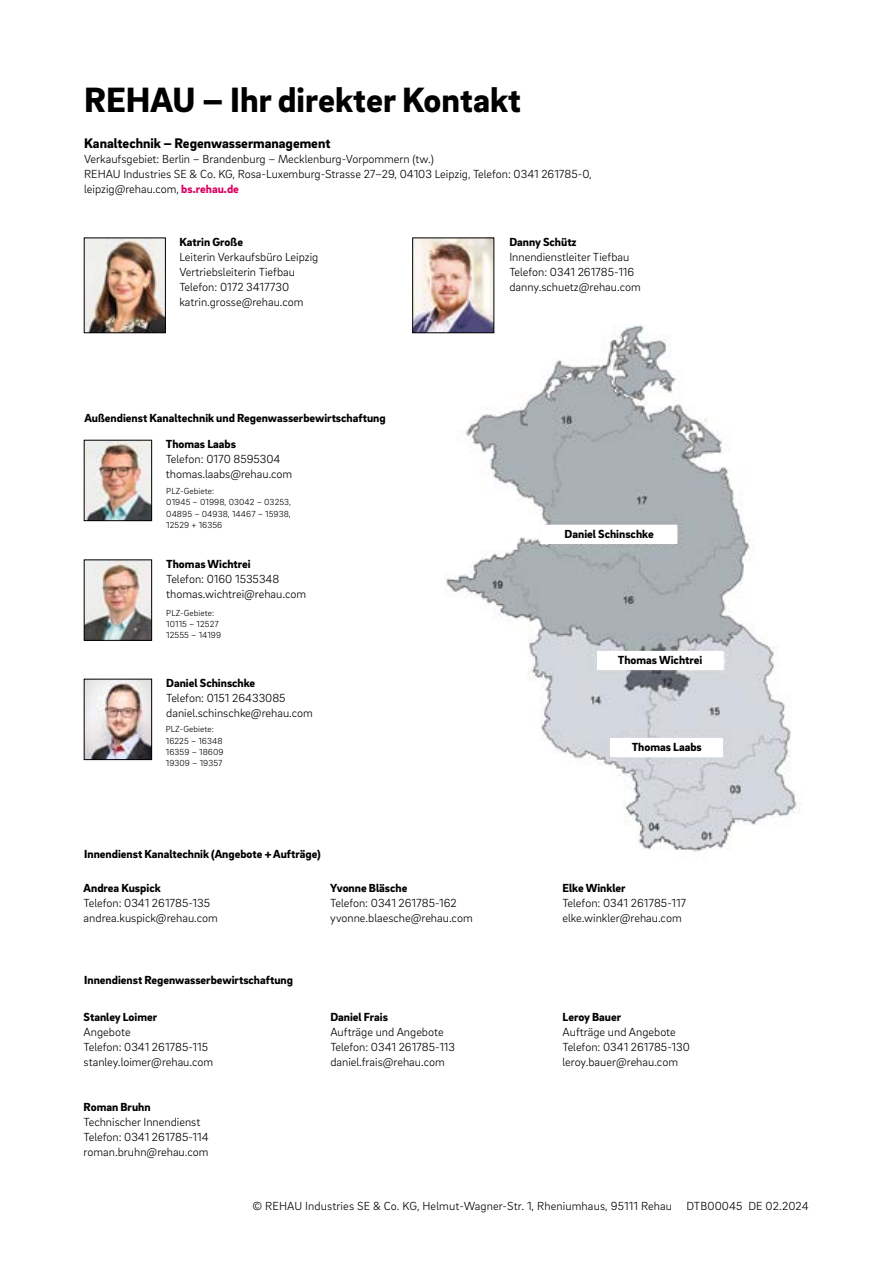
<style>
.page{position:relative;width:893px;height:1263px;background:#fff}
.page>*{position:absolute;margin:0;border:0;box-sizing:border-box;transform-origin:0 0}
.t1{font:900 36px "Brix Sans";color:#000}
.t2{font:900 14.25px "Brix Sans";color:#000}
.t3{font:300 12px/15px "Brix Sans";color:#000}
.t4{font:900 12px "Brix Sans";color:#000}
.t5{font:300 9px/11.2px "Brix Sans";letter-spacing:.01em;color:#000}
.s1{font-weight:900;color:#dd015f}
</style>
<div class="page">
<img style="left:412px;top:324px;width:388px;height:528px">
<img style="left:414px;top:240px;width:78px;height:91px">
<div style="left:412px;top:238px;width:82px;height:95px;border:1px solid #000"></div>
<img style="left:86px;top:240px;width:78px;height:91px">
<div style="left:84px;top:238px;width:82px;height:95px;border:1px solid #000"></div>
<img style="left:86px;top:442px;width:64px;height:77px">
<div style="left:84px;top:440px;width:68px;height:81px;border:1px solid #000"></div>
<img style="left:86px;top:562px;width:64px;height:76px">
<div style="left:84px;top:560px;width:68px;height:80px;border:1px solid #000"></div>
<img style="left:86px;top:681px;width:64px;height:77px">
<div style="left:84px;top:679px;width:68px;height:81px;border:1px solid #000"></div>
<div style="left:541px;top:526px;width:136px;height:18px;background:#fff"></div>
<div style="left:597px;top:652px;width:126px;height:18px;background:#fff"></div>
<div style="left:611px;top:738px;width:112px;height:18px;background:#fff"></div>
<h1 class="t1" style="left:84px;top:76px;width:438px">REHAU – Ihr direkter Kontakt</h1>
<p class="t2" style="left:84px;top:133px;width:248px">Kanaltechnik – Regenwassermanagement</p>
<p class="t3" style="left:84px;top:151px;width:509px">Verkaufsgebiet: Berlin – Brandenburg – Mecklenburg-Vorpommern (tw.)<br>REHAU Industries SE &amp; Co. KG, Rosa-Luxemburg-Strasse 27–29, 04103 Leipzig, Telefon: 0341 261785-0, leipzig@rehau.com, <span class="s1">bs.rehau.de</span></p>
<p class="t4" style="left:179px;top:234px;width:65px">Katrin Große</p>
<p class="t3" style="left:179px;top:249px;width:140px">Leiterin Verkaufsbüro Leipzig<br>Vertriebsleiterin Tiefbau<br>Telefon: 0172 3417730 katrin.grosse@rehau.com</p>
<p class="t4" style="left:509px;top:234px;width:69px">Danny Schütz</p>
<p class="t3" style="left:509px;top:249px;width:133px">Innendienstleiter Tiefbau<br>Telefon: 0341 261785-116 danny.schuetz@rehau.com</p>
<p class="t4" style="left:84px;top:410px;width:303px">Außendienst Kanaltechnik und Regenwasserbewirtschaftung</p>
<p class="t4" style="left:166px;top:436px;width:72px">Thomas Laabs</p>
<p class="t3" style="left:166px;top:451px;width:128px">Telefon: 0170 8595304 thomas.laabs@rehau.com</p>
<p class="t5" style="left:166px;top:485px;width:126px">PLZ-Gebiete:<br>01945 – 01998, 03042 – 03253,<br>04895 – 04938, 14467 – 15938,<br>12529 + 16356</p>
<p class="t4" style="left:166px;top:556px;width:86px">Thomas Wichtrei</p>
<p class="t3" style="left:166px;top:571px;width:141px">Telefon: 0160 1535348 thomas.wichtrei@rehau.com</p>
<p class="t5" style="left:166px;top:607px;width:56px">PLZ-Gebiete:<br>10115 – 12527<br>12555 – 14199</p>
<p class="t4" style="left:166px;top:674px;width:91px">Daniel Schinschke</p>
<p class="t3" style="left:166px;top:689px;width:148px">Telefon: 0151 26433085 daniel.schinschke@rehau.com</p>
<p class="t5" style="left:166px;top:723px;width:59px">PLZ-Gebiete:<br>16225 – 16348<br>16359 – 18609<br>19309 – 19357</p>
<p class="t4" style="left:84px;top:846px;width:238px">Innendienst Kanaltechnik (Angebote + Aufträge)</p>
<p class="t4" style="left:84px;top:880px;width:79px">Andrea Kuspick</p>
<p class="t3" style="left:84px;top:895px;width:136px">Telefon: 0341 261785-135 andrea.kuspick@rehau.com</p>
<p class="t4" style="left:330px;top:880px;width:79px">Yvonne Bläsche</p>
<p class="t3" style="left:330px;top:895px;width:144px">Telefon: 0341 261785-162 yvonne.blaesche@rehau.com</p>
<p class="t4" style="left:84px;top:972px;width:210px">Innendienst Regenwasserbewirtschaftung</p>
<p class="t4" style="left:84px;top:1009px;width:75px">Stanley Loimer</p>
<p class="t3" style="left:84px;top:1024px;width:131px">Angebote<br>Telefon: 0341 261785-115 stanley.loimer@rehau.com</p>
<p class="t4" style="left:84px;top:1099px;width:68px">Roman Bruhn</p>
<p class="t3" style="left:84px;top:1114px;width:126px">Technischer Innendienst<br>Telefon: 0341 261785-114 roman.bruhn@rehau.com</p>
<p class="t4" style="left:330px;top:1009px;width:59px">Daniel Frais</p>
<p class="t3" style="left:330px;top:1024px;width:126px">Aufträge und Angebote<br>Telefon: 0341 261785-113 daniel.frais@rehau.com</p>
<p class="t4" style="left:565px;top:526px;width:91px">Daniel Schinschke</p>
<p class="t4" style="left:618px;top:652px;width:86px">Thomas Wichtrei</p>
<p class="t4" style="left:632px;top:739px;width:72px">Thomas Laabs</p>
<p class="t4" style="left:563px;top:880px;width:65px">Elke Winkler</p>
<p class="t3" style="left:563px;top:895px;width:125px">Telefon: 0341 261785-117 elke.winkler@rehau.com</p>
<p class="t4" style="left:563px;top:1009px;width:60px">Leroy Bauer</p>
<p class="t3" style="left:563px;top:1024px;width:129px">Aufträge und Angebote<br>Telefon: 0341 261785-130 leroy.bauer@rehau.com</p>
<p class="t3" style="left:253px;top:1198px;width:558px">© REHAU Industries SE &amp; Co. KG, Helmut-Wagner-Str. 1, Rheniumhaus, 95111 Rehau DTB00045 DE 02.2024</p>
</div>
